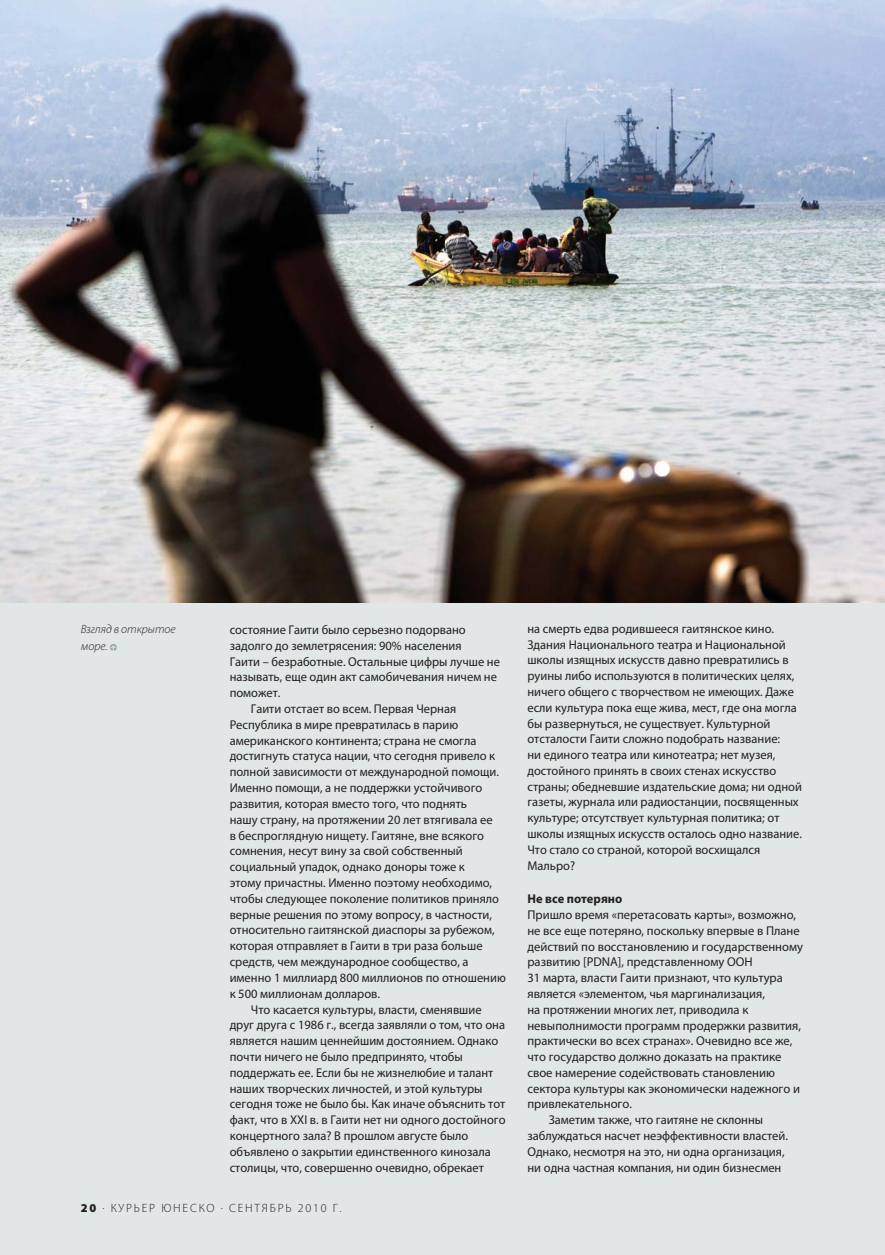
<style>
.page{position:relative;width:885px;height:1255px;background:#fff}
.page>*{position:absolute;margin:0;border:0;box-sizing:border-box;transform-origin:0 0}
.t1{font:12.75px/15.8px "Myriad Pro";color:#231f20}
.t2{font:700 12.75px "Myriad Pro";color:#231f20}
.t3{font:300 12px "Myriad Pro";letter-spacing:.15em;color:#231f20}
.t4{font:italic 300 12px/16.5px "Myriad Pro";color:#231f20}
.s1{font-family:"Officina Display ITC Arrows";font-weight:400;font-style:normal;font-size:10.5px;color:#8e9f9c}
.s2{font-weight:900}
</style>
<div class="page">
<div style="left:0;top:0;width:884px;height:1254px;background:#e1e7e6"></div>
<img style="left:0;top:0;width:884px;height:602px">
<p class="t4" style="left:81px;top:622px;width:96px">Взгляд в открытое море. <span class="s1">L</span></p>
<p class="t1" style="left:230px;top:622px;width:237px">состояние Гаити было серьезно подорвано</p>
<p class="t1" style="left:230px;top:638px;width:233px">задолго до землетрясения: 90% населения</p>
<p class="t1" style="left:230px;top:654px;width:272px">Гаити – безработные. Остальные цифры лучше не</p>
<p class="t1" style="left:230px;top:670px;width:269px">называть, еще один акт самобичевания ничем не</p>
<p class="t1" style="left:230px;top:686px;width:52px">поможет.</p>
<p class="t1" style="left:251px;top:701px;width:207px">Гаити отстает во всем. Первая Черная</p>
<p class="t1" style="left:230px;top:717px;width:230px">Республика в мире превратилась в парию</p>
<p class="t1" style="left:230px;top:733px;width:248px">американского континента; страна не смогла</p>
<p class="t1" style="left:230px;top:749px;width:267px">достигнуть статуса нации, что сегодня привело к</p>
<p class="t1" style="left:230px;top:765px;width:271px">полной зависимости от международной помощи.</p>
<p class="t1" style="left:230px;top:780px;width:254px">Именно помощи, а не поддержки устойчивого</p>
<p class="t1" style="left:230px;top:796px;width:239px">развития, которая вместо того, что поднять</p>
<p class="t1" style="left:230px;top:812px;width:264px">нашу страну, на протяжении 20 лет втягивала ее</p>
<p class="t1" style="left:230px;top:828px;width:256px">в беспроглядную нищету. Гаитяне, вне всякого</p>
<p class="t1" style="left:230px;top:844px;width:234px">сомнения, несут вину за свой собственный</p>
<p class="t1" style="left:230px;top:859px;width:237px">социальный упадок, однако доноры тоже к</p>
<p class="t1" style="left:230px;top:875px;width:264px">этому причастны. Именно поэтому необходимо,</p>
<p class="t1" style="left:230px;top:891px;width:271px">чтобы следующее поколение политиков приняло</p>
<p class="t1" style="left:230px;top:907px;width:264px">верные решения по этому вопросу, в частности,</p>
<p class="t1" style="left:230px;top:923px;width:266px">относительно гаитянской диаспоры за рубежом,</p>
<p class="t1" style="left:230px;top:939px;width:254px">которая отправляет в Гаити в три раза больше</p>
<p class="t1" style="left:230px;top:954px;width:240px">средств, чем международное сообщество, а</p>
<p class="t1" style="left:230px;top:970px;width:277px">именно 1 миллиард 800 миллионов по отношению</p>
<p class="t1" style="left:230px;top:986px;width:152px">к 500 миллионам долларов.</p>
<p class="t1" style="left:251px;top:1002px;width:232px">Что касается культуры, власти, сменявшие</p>
<p class="t1" style="left:230px;top:1018px;width:277px">друг друга с 1986 г., всегда заявляли о том, что она</p>
<p class="t1" style="left:230px;top:1033px;width:270px">является нашим ценнейшим достоянием. Однако</p>
<p class="t1" style="left:230px;top:1049px;width:235px">почти ничего не было предпринято, чтобы</p>
<p class="t1" style="left:230px;top:1065px;width:265px">поддержать ее. Если бы не жизнелюбие и талант</p>
<p class="t1" style="left:230px;top:1081px;width:254px">наших творческих личностей, и этой культуры</p>
<p class="t1" style="left:230px;top:1097px;width:277px">сегодня тоже не было бы. Как иначе объяснить тот</p>
<p class="t1" style="left:230px;top:1112px;width:277px">факт, что в XXI в. в Гаити нет ни одного достойного</p>
<p class="t1" style="left:230px;top:1128px;width:240px">концертного зала? В прошлом августе было</p>
<p class="t1" style="left:230px;top:1144px;width:262px">объявлено о закрытии единственного кинозала</p>
<p class="t1" style="left:230px;top:1160px;width:256px">столицы, что, совершенно очевидно, обрекает</p>
<p class="t3" style="left:81px;top:1203px;width:262px"><span class="s2">20</span> . КУРЬЕР ЮНЕСКО . СЕНТЯБРЬ 2010 Г.</p>
<p class="t1" style="left:527px;top:621px;width:276px">на смерть едва родившееся гаитянское кино.<br>Здания Национального театра и Национальной школы изящных искусств давно превратились в руины либо используются в политических целях, ничего общего с творчеством не имеющих. Даже если культура пока еще жива, мест, где она могла бы развернуться, не существует. Культурной отсталости Гаити сложно подобрать название:<br>ни единого театра или кинотеатра; нет музея, достойного принять в своих стенах искусство страны; обедневшие издательские дома; ни одной газеты, журнала или радиостанции, посвященных культуре; отсутствует культурная политика; от школы изящных искусств осталось одно название.<br>Что стало со страной, которой восхищался Мальро?</p>
<p class="t2" style="left:527px;top:891px;width:96px">Не все потеряно</p>
<p class="t1" style="left:527px;top:907px;width:270px">Пришло время «перетасовать карты», возможно,</p>
<p class="t1" style="left:527px;top:923px;width:274px">не все еще потеряно, поскольку впервые в Плане</p>
<p class="t1" style="left:527px;top:939px;width:277px">действий по восстановлению и государственному</p>
<p class="t1" style="left:527px;top:955px;width:227px">развитию [PDNA], представленному ООН</p>
<p class="t1" style="left:527px;top:970px;width:257px">31 марта, власти Гаити признают, что культура</p>
<p class="t1" style="left:527px;top:986px;width:239px">является «элементом, чья маргинализация,</p>
<p class="t1" style="left:527px;top:1002px;width:222px">на протяжении многих лет, приводила к</p>
<p class="t1" style="left:527px;top:1018px;width:275px">невыполнимости программ продержки развития,</p>
<p class="t1" style="left:527px;top:1034px;width:266px">практически во всех странах». Очевидно все же,</p>
<p class="t1" style="left:527px;top:1049px;width:255px">что государство должно доказать на практике</p>
<p class="t1" style="left:527px;top:1065px;width:249px">свое намерение содействовать становлению</p>
<p class="t1" style="left:527px;top:1081px;width:274px">сектора культуры как экономически надежного и</p>
<p class="t1" style="left:527px;top:1097px;width:106px">привлекательного.</p>
<p class="t1" style="left:548px;top:1112px;width:216px">Заметим также, что гаитяне не склонны</p>
<p class="t1" style="left:527px;top:1128px;width:262px">заблуждаться насчет неэффективности властей.</p>
<p class="t1" style="left:527px;top:1144px;width:259px">Однако, несмотря на это, ни одна организация,</p>
<p class="t1" style="left:527px;top:1160px;width:255px">ни одна частная компания, ни один бизнесмен</p>
</div>
